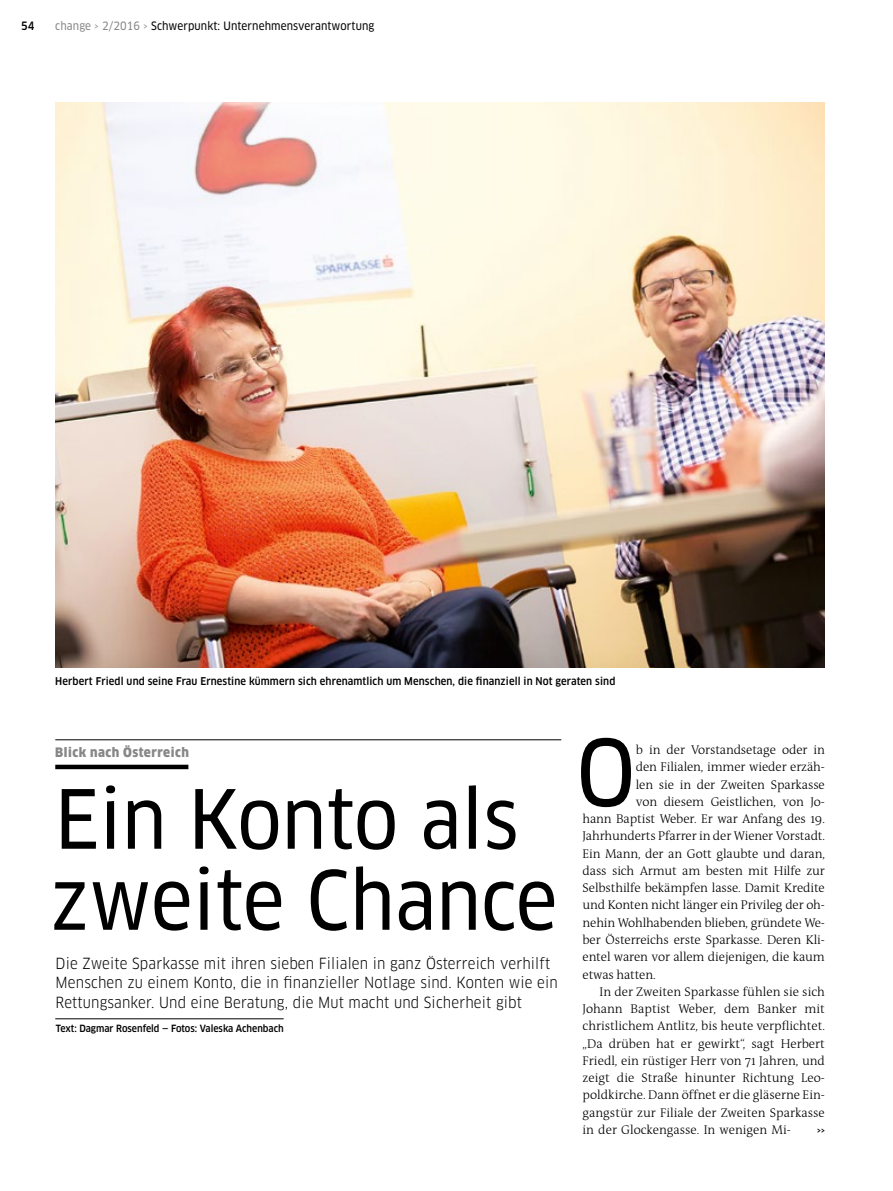
<style>
.page{position:relative;width:893px;height:1191px;background:#fff}
.page>*{position:absolute;margin:0;border:0;box-sizing:border-box;transform-origin:0 0}
.Lauftext_mit_Einzug{font:89.4px "Clan OT Narrow News";color:#000}
.Headline_32_32{font:79.5px/81px "Clan OT Narrow News";color:#000}
.Vorspann_10_13{font:condensed 15px/19.5px "Clan OT";letter-spacing:.01em;color:#000}
.Lauftext_mit_Einzug-2{font:300 12.75px/17.2px "The Antiqua B3";letter-spacing:-.01em;color:#000;text-align:justify}
.ThemenMarke_blau{font:900 condensed 12.75px "Clan OT";letter-spacing:.04em;color:#868786}
.t1{font:11.25px "Clan OT Narrow News";letter-spacing:.01em;color:#000}
.t2{font:500 condensed 11.25px "Clan OT";color:#000}
.BU_standard{font:500 condensed 10.5px "Clan OT";letter-spacing:.01em;color:#000}
.t3{font:500 condensed 9.75px "Clan OT";color:#000}
.s1{color:#868786}
</style>
<div class="page">
<hr style="left:55px;top:1018px;width:229px;height:1px;background:#000">
<hr style="left:55px;top:739px;width:506px;height:1px;background:#000">
<div style="left:55px;top:764px;width:133px;height:5px;background:#000"></div>
<img style="left:55px;top:102px;width:770px;height:566px">
<p class="t2" style="left:21px;top:19px;width:15px">54</p>
<p class="t1" style="left:55px;top:19px;width:321px"><span class="s1">change › 2/2016 ›</span> Schwerpunkt: Unternehmensverantwortung</p>
<p class="BU_standard" style="left:55px;top:675px;width:562px">Herbert Friedl und seine Frau Ernestine kümmern sich ehrenamtlich um Menschen, die finanziell in Not geraten sind</p>
<p class="ThemenMarke_blau" style="left:55px;top:745px;width:135px">Blick nach Österreich</p>
<p class="Headline_32_32" style="left:50px;top:779px;width:509px">Ein Konto als zweite Chance</p>
<p class="Vorspann_10_13" style="left:56px;top:953px;width:504px">Die Zweite Sparkasse mit ihren sieben Filialen in ganz Österreich verhilft<br>Menschen zu einem Konto, die in finanzieller Notlage sind. Konten wie ein<br>Rettungsanker. Und eine Beratung, die Mut macht und Sicherheit gibt</p>
<p class="t3" style="left:56px;top:1022px;width:230px">Text: Dagmar Rosenfeld — Fotos: Valeska Achenbach</p>
<p class="Lauftext_mit_Einzug" style="left:576px;top:720px;width:61px">O</p>
<p class="Lauftext_mit_Einzug-2" style="left:636px;top:742px;width:191px">b in der Vorstandsetage oder in</p>
<p class="Lauftext_mit_Einzug-2" style="left:636px;top:759px;width:191px">den Filialen, immer wieder erzäh-</p>
<p class="Lauftext_mit_Einzug-2" style="left:636px;top:776px;width:191px">len sie in der Zweiten Sparkasse</p>
<p class="Lauftext_mit_Einzug-2" style="left:636px;top:793px;width:191px">von diesem Geistlichen, von Jo-</p>
<p class="Lauftext_mit_Einzug-2" style="left:583px;top:811px;width:244px">hann Baptist Weber. Er war Anfang des 19.</p>
<p class="Lauftext_mit_Einzug-2" style="left:583px;top:828px;width:244px">Jahrhunderts Pfarrer in der Wiener Vorstadt.</p>
<p class="Lauftext_mit_Einzug-2" style="left:583px;top:845px;width:244px">Ein Mann, der an Gott glaubte und daran,</p>
<p class="Lauftext_mit_Einzug-2" style="left:583px;top:862px;width:244px">dass sich Armut am besten mit Hilfe zur</p>
<p class="Lauftext_mit_Einzug-2" style="left:583px;top:880px;width:244px">Selbsthilfe bekämpfen lasse. Damit Kredite</p>
<p class="Lauftext_mit_Einzug-2" style="left:583px;top:897px;width:244px">und Konten nicht länger ein Privileg der oh-</p>
<p class="Lauftext_mit_Einzug-2" style="left:583px;top:914px;width:244px">nehin Wohlhabenden blieben, gründete We-</p>
<p class="Lauftext_mit_Einzug-2" style="left:583px;top:931px;width:244px">ber Österreichs erste Sparkasse. Deren Kli-</p>
<p class="Lauftext_mit_Einzug-2" style="left:583px;top:949px;width:244px">entel waren vor allem diejenigen, die kaum</p>
<p class="Lauftext_mit_Einzug-2" style="left:583px;top:966px;width:75px">etwas hatten.</p>
<p class="Lauftext_mit_Einzug-2" style="left:583px;top:983px;width:244px;text-indent:17px">In der Zweiten Sparkasse fühlen sie sich Johann Baptist Weber, dem Banker mit christlichem Antlitz, bis heute verpflichtet. „Da drüben hat er gewirkt“, sagt Herbert Friedl, ein rüstiger Herr von 71 Jahren, und zeigt die Straße hinunter Richtung Leo&shy;poldkirche. Dann öffnet er die gläserne Ein&shy;gangstür zur Filiale der Zweiten Sparkasse in der Glockengasse. In wenigen Mi-</p>
<p class="BU_standard" style="left:817px;top:1123px;width:9px">››</p>
</div>
